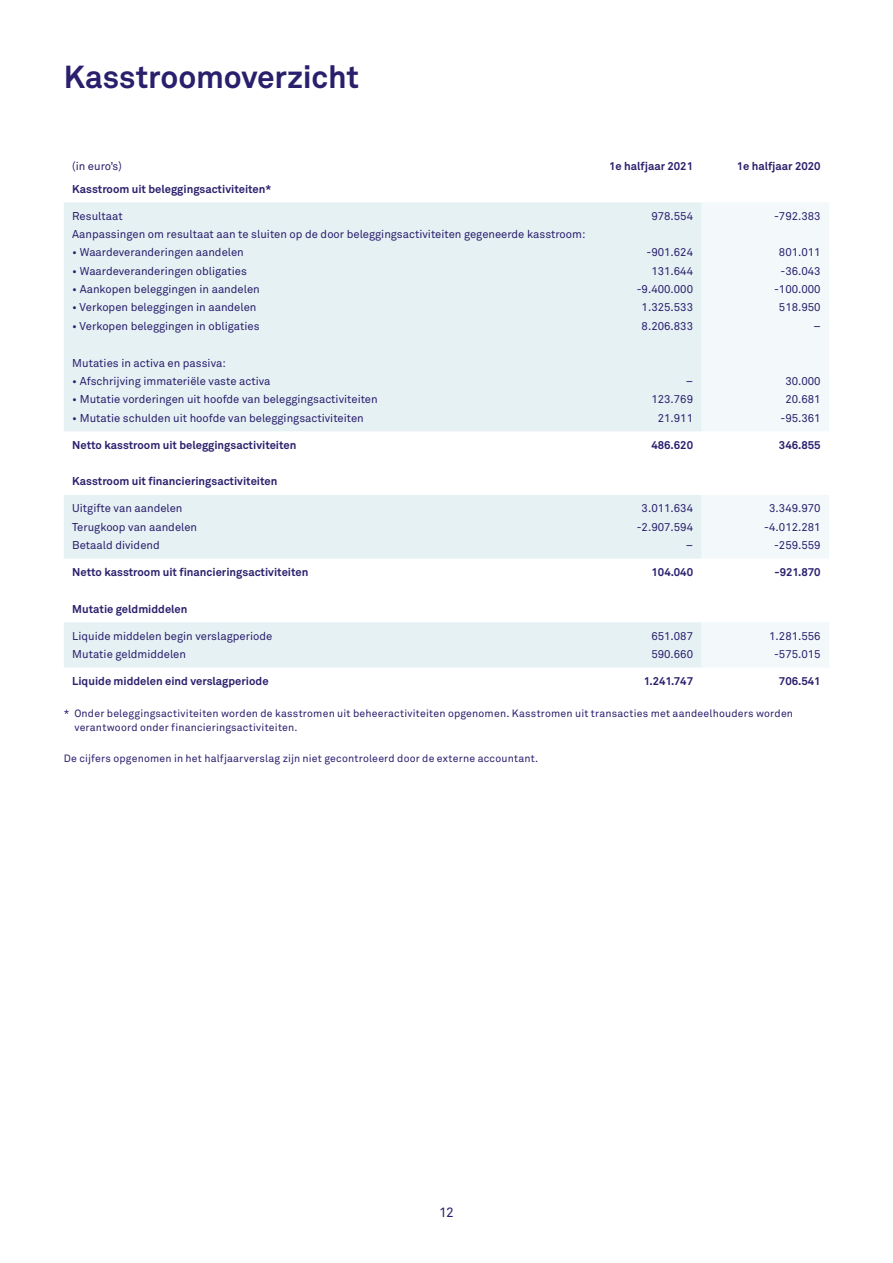
<style>
.page{position:relative;width:893px;height:1263px;background:#fff}
.page>*{position:absolute;margin:0;border:0;box-sizing:border-box;transform-origin:0 0}
.t1{font:700 31.5px "Akkurat Pro";letter-spacing:-.005em;color:#291f6c}
.t2{font:13.5px "Akkurat Pro";color:#291f6c}
.t3{font:11.25px "Akkurat Pro";color:#291f6c}
.t4{font:700 11.25px "Akkurat Pro";color:#291f6c}
.t5{font:10.5px/14.2px "Akkurat Pro";letter-spacing:.02em;color:#291f6c}
</style>
<div class="page">
<svg style="left:64px;top:202px;width:638px;height:465px;fill:#e6f1f4"></svg>
<svg style="left:702px;top:203px;width:127px;height:464px;fill:#f3f8fa"></svg>
<h1 class="t1" style="left:64px;top:58px;width:297px">Kasstroomoverzicht</h1>
<p class="t3" style="left:72px;top:160px;width:51px">(in euro’s)</p>
<p class="t4" style="left:609px;top:159px;width:86px">1e halfjaar 2021</p>
<p class="t4" style="left:737px;top:159px;width:86px">1e halfjaar 2020</p>
<p class="t4" style="left:72px;top:182px;width:201px">Kasstroom uit beleggingsactiviteiten*</p>
<p class="t3" style="left:72px;top:209px;width:52px">Resultaat</p>
<p class="t3" style="left:651px;top:209px;width:43px">978.554</p>
<p class="t3" style="left:774px;top:209px;width:48px">-792.383</p>
<p class="t3" style="left:72px;top:227px;width:515px">Aanpassingen om resultaat aan te sluiten op de door beleggingsactiviteiten gegeneerde kasstroom:</p>
<p class="t3" style="left:72px;top:246px;width:173px">• Waardeveranderingen aandelen</p>
<p class="t3" style="left:646px;top:246px;width:48px">-901.624</p>
<p class="t3" style="left:779px;top:246px;width:43px">801.011</p>
<p class="t3" style="left:72px;top:264px;width:176px">• Waardeveranderingen obligaties</p>
<p class="t3" style="left:651px;top:264px;width:43px">131.644</p>
<p class="t3" style="left:780px;top:264px;width:42px">-36.043</p>
<p class="t3" style="left:72px;top:283px;width:189px">• Aankopen beleggingen in aandelen</p>
<p class="t3" style="left:637px;top:283px;width:58px">-9.400.000</p>
<p class="t3" style="left:774px;top:283px;width:48px">-100.000</p>
<p class="t3" style="left:72px;top:301px;width:186px">• Verkopen beleggingen in aandelen</p>
<p class="t3" style="left:642px;top:301px;width:53px">1.325.533</p>
<p class="t3" style="left:779px;top:301px;width:43px">518.950</p>
<p class="t3" style="left:72px;top:319px;width:189px">• Verkopen beleggingen in obligaties</p>
<p class="t3" style="left:642px;top:319px;width:53px">8.206.833</p>
<p class="t3" style="left:813px;top:319px;width:9px">–</p>
<p class="t3" style="left:72px;top:356px;width:155px">Mutaties in activa en passiva:</p>
<p class="t3" style="left:72px;top:374px;width:200px">• Afschrijving immateriële vaste activa</p>
<p class="t3" style="left:686px;top:374px;width:9px">–</p>
<p class="t3" style="left:785px;top:374px;width:37px">30.000</p>
<p class="t3" style="left:72px;top:393px;width:307px">• Mutatie vorderingen uit hoofde van beleggingsactiviteiten</p>
<p class="t3" style="left:651px;top:393px;width:43px">123.769</p>
<p class="t3" style="left:785px;top:393px;width:37px">20.681</p>
<p class="t3" style="left:72px;top:411px;width:293px">• Mutatie schulden uit hoofde van beleggingsactiviteiten</p>
<p class="t3" style="left:658px;top:411px;width:37px">21.911</p>
<p class="t3" style="left:780px;top:411px;width:42px">-95.361</p>
<p class="t4" style="left:72px;top:438px;width:226px">Netto kasstroom uit beleggingsactiviteiten</p>
<p class="t4" style="left:651px;top:438px;width:43px">486.620</p>
<p class="t4" style="left:779px;top:438px;width:43px">346.855</p>
<p class="t4" style="left:72px;top:474px;width:207px">Kasstroom uit financieringsactiviteiten</p>
<p class="t3" style="left:72px;top:502px;width:112px">Uitgifte van aandelen</p>
<p class="t3" style="left:642px;top:502px;width:53px">3.011.634</p>
<p class="t3" style="left:769px;top:502px;width:53px">3.349.970</p>
<p class="t3" style="left:72px;top:520px;width:126px">Terugkoop van aandelen</p>
<p class="t3" style="left:637px;top:520px;width:58px">-2.907.594</p>
<p class="t3" style="left:764px;top:520px;width:58px">-4.012.281</p>
<p class="t3" style="left:72px;top:538px;width:89px">Betaald dividend</p>
<p class="t3" style="left:686px;top:538px;width:9px">–</p>
<p class="t3" style="left:774px;top:538px;width:48px">-259.559</p>
<p class="t4" style="left:72px;top:565px;width:238px">Netto kasstroom uit financieringsactiviteiten</p>
<p class="t4" style="left:652px;top:565px;width:43px">104.040</p>
<p class="t4" style="left:774px;top:565px;width:48px">-921.870</p>
<p class="t4" style="left:72px;top:602px;width:117px">Mutatie geldmiddelen</p>
<p class="t3" style="left:72px;top:629px;width:201px">Liquide middelen begin verslagperiode</p>
<p class="t3" style="left:651px;top:629px;width:43px">651.087</p>
<p class="t3" style="left:769px;top:629px;width:53px">1.281.556</p>
<p class="t3" style="left:72px;top:647px;width:115px">Mutatie geldmiddelen</p>
<p class="t3" style="left:651px;top:647px;width:43px">590.660</p>
<p class="t3" style="left:774px;top:647px;width:48px">-575.015</p>
<p class="t4" style="left:72px;top:674px;width:198px">Liquide middelen eind verslagperiode</p>
<p class="t4" style="left:644px;top:674px;width:51px">1.241.747</p>
<p class="t4" style="left:779px;top:674px;width:43px">706.541</p>
<p class="t5" style="left:74px;top:706px;width:720px;text-indent:-11px">* Onder beleggingsactiviteiten worden de kasstromen uit beheeractiviteiten opgenomen. Kasstromen uit transacties met aandeelhouders worden verantwoord onder financieringsactiviteiten.</p>
<p class="t5" style="left:64px;top:751px;width:476px">De cijfers opgenomen in het halfjaarverslag zijn niet gecontroleerd door de externe accountant.</p>
<p class="t2" style="left:439px;top:1205px;width:16px">12</p>
</div>
